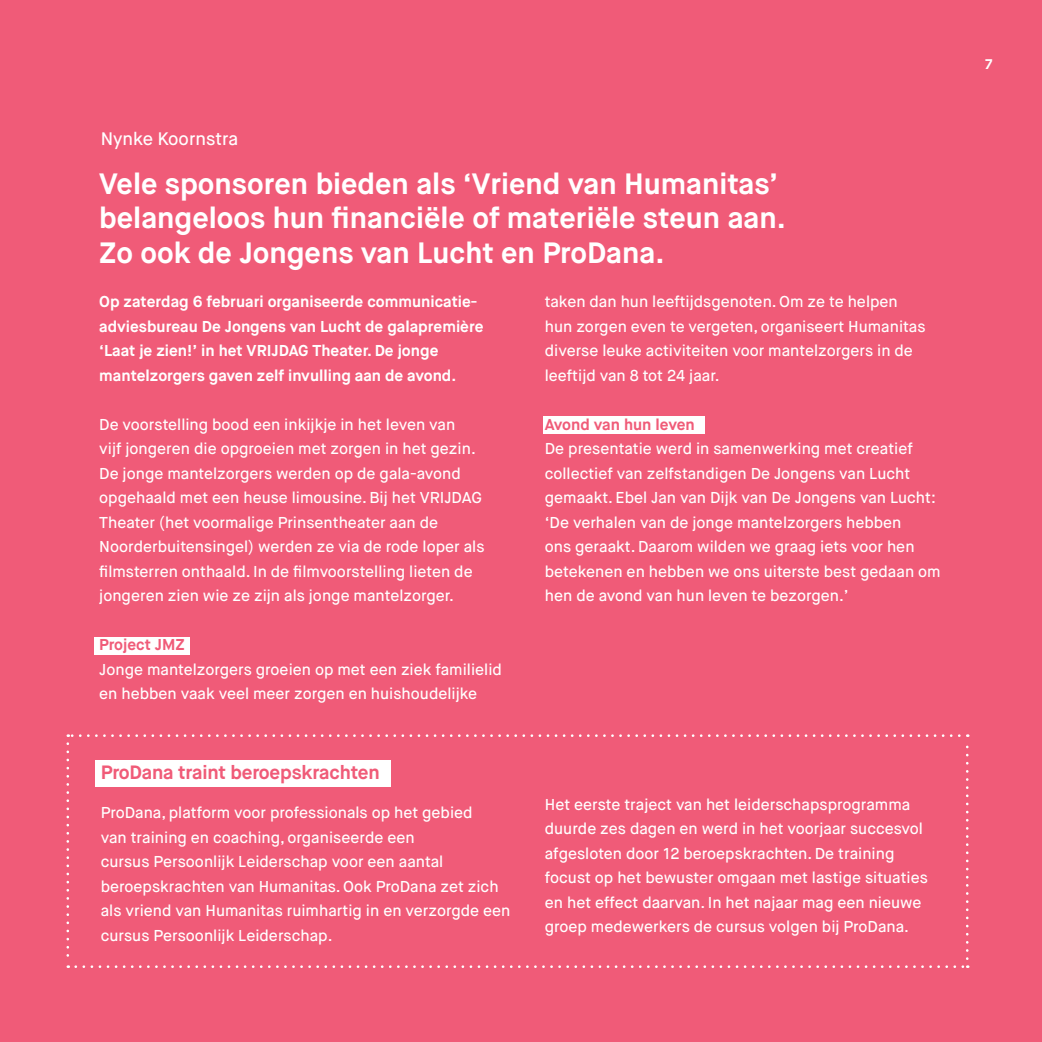
<style>
.page{position:relative;width:1042px;height:1042px;background:#f05b78}
.page>*{position:absolute;margin:0;border:0;box-sizing:border-box;transform-origin:0 0}
.t1{font:700 29.4px/34.6px "Maison Neue";color:#fff}
.t2{font:700 19.25px "Maison Neue";letter-spacing:-.01em;color:#f05b78}
.t3{font:500 18.03px "Maison Neue";color:#fff}
.t4{font:500 15.75px/24.5px "Maison Neue";color:#fff}
.t5{font:700 15.75px/24.5px "Maison Neue";color:#fff}
.t6{font:700 15.75px "Maison Neue";color:#f05b78}
.t7{font:700 14px "Maison Neue";color:#fff}
</style>
<div class="page">
<svg style="left:66px;top:743px;width:3px;height:225px"></svg>
<svg style="left:76px;top:965px;width:892px;height:3px"></svg>
<svg style="left:966px;top:734px;width:2px;height:224px"></svg>
<svg style="left:68px;top:734px;width:891px;height:3px"></svg>
<div style="left:95px;top:761px;width:295px;height:26px;background:#fff"></div>
<div style="left:94px;top:637px;width:95px;height:17px;background:#fff"></div>
<div style="left:543px;top:416px;width:161px;height:17px;background:#fff"></div>
<p class="t3" style="left:101px;top:128px;width:139px">Nynke Koornstra</p>
<h1 class="t1" style="left:99px;top:166px;width:688px">Vele sponsoren bieden als ‘Vriend van Humanitas’ belangeloos hun financiële of materiële steun aan.<br>Zo ook de Jongens van Lucht en ProDana.</h1>
<p class="t5" style="left:99px;top:289px;width:386px">Op zaterdag 6 februari organiseerde communicatie&shy;adviesbureau De Jongens van Lucht de galapremière ‘Laat je zien!’ in het VRIJDAG Theater. De jonge mantelzorgers gaven zelf invulling aan de avond.</p>
<p class="t4" style="left:99px;top:412px;width:387px">De voorstelling bood een inkijkje in het leven van<br>vijf jongeren die opgroeien met zorgen in het gezin.<br>De jonge mantelzorgers werden op de gala-avond opgehaald met een heuse limousine. Bij het VRIJDAG Theater (het voormalige Prinsentheater aan de Noorderbuitensingel) werden ze via de rode loper als filmsterren onthaald. In de filmvoorstelling lieten de jongeren zien wie ze zijn als jonge mantelzorger.</p>
<p class="t6" style="left:99px;top:635px;width:87px">Project JMZ</p>
<p class="t4" style="left:99px;top:657px;width:404px">Jonge mantelzorgers groeien op met een ziek familielid en hebben vaak veel meer zorgen en huishoudelijke</p>
<p class="t2" style="left:101px;top:760px;width:280px">ProDana traint beroepskrachten</p>
<p class="t4" style="left:101px;top:800px;width:411px">ProDana, platform voor professionals op het gebied<br>van training en coaching, organiseerde een<br>cursus Persoonlijk Leiderschap voor een aantal beroepskrachten van Humanitas. Ook ProDana zet zich als vriend van Humanitas ruimhartig in en verzorgde een cursus Persoonlijk Leiderschap.</p>
<p class="t4" style="left:545px;top:289px;width:382px">taken dan hun leeftijdsgenoten. Om ze te helpen hun zorgen even te vergeten, organiseert Humanitas diverse leuke activiteiten voor mantelzorgers in de leeftijd van 8 tot 24 jaar.</p>
<p class="t6" style="left:545px;top:414px;width:152px">Avond van hun leven</p>
<p class="t4" style="left:545px;top:436px;width:397px">De presentatie werd in samenwerking met creatief collectief van zelfstandigen De Jongens van Lucht gemaakt. Ebel Jan van Dijk van De Jongens van Lucht: ‘De verhalen van de jonge mantelzorgers hebben<br>ons geraakt. Daarom wilden we graag iets voor hen betekenen en hebben we ons uiterste best gedaan om hen de avond van hun leven te bezorgen.’</p>
<p class="t4" style="left:545px;top:792px;width:385px">Het eerste traject van het leiderschapsprogramma duurde zes dagen en werd in het voorjaar succesvol afgesloten door 12 beroepskrachten. De training focust op het bewuster omgaan met lastige situaties en het effect daarvan. In het najaar mag een nieuwe groep medewerkers de cursus volgen bij ProDana.</p>
<p class="t7" style="left:985px;top:55px;width:8px">7</p>
</div>
